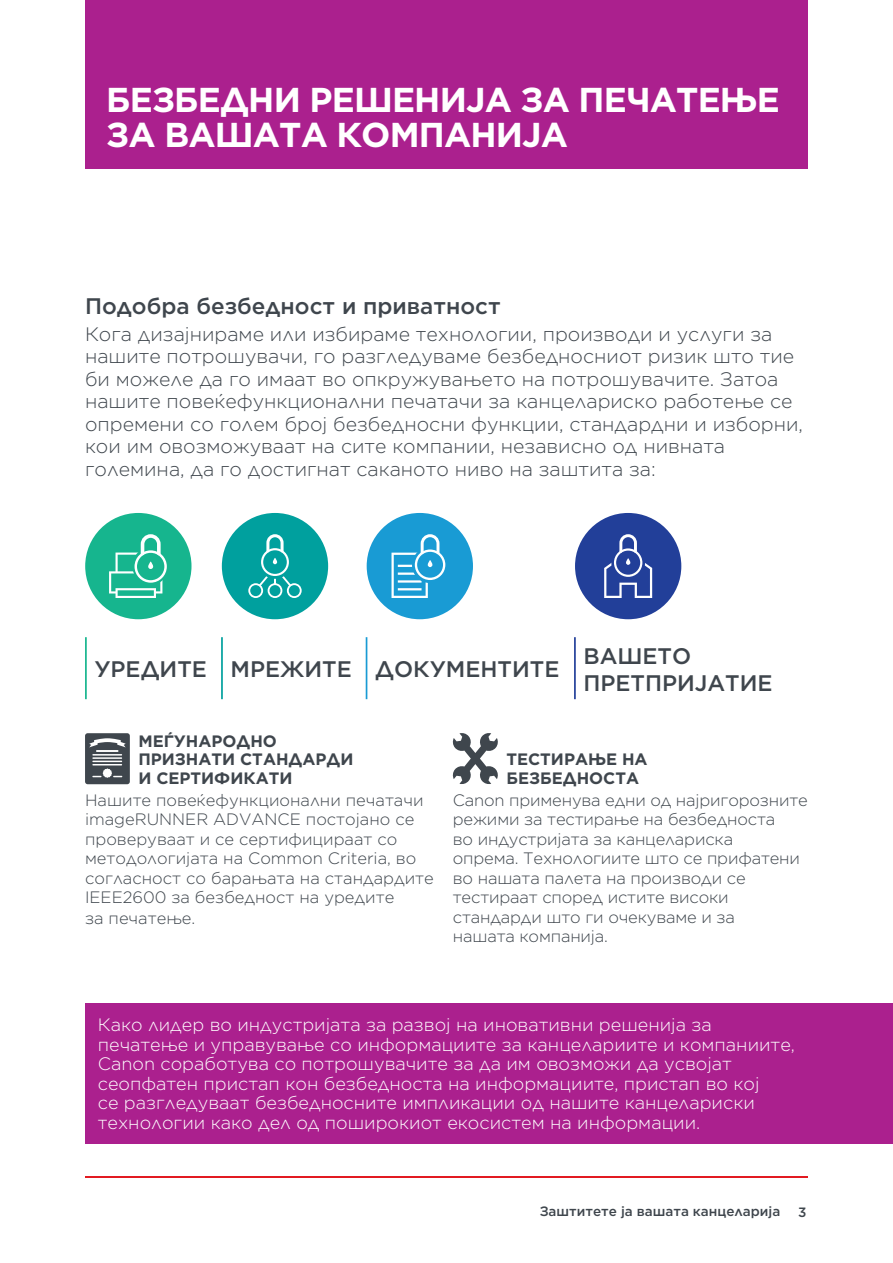
<style>
.page{position:relative;width:893px;height:1263px;background:#fff}
.page>*{position:absolute;margin:0;border:0;box-sizing:border-box;transform-origin:0 0}
.t1{font:700 34.5px/34.5px "Gotham";letter-spacing:-.025em;color:#fff}
.t2{font:500 22.5px/27px "Gotham";color:#3f464d}
.t3{font:300 19.5px/22.5px "Gotham";color:#3f464d}
.t4{font:300 18px/19.5px "Gotham";color:#fff}
.t5{font:300 16.5px/19.5px "Gotham";letter-spacing:-.01em;color:#3f464d}
.Specifiation_Title{font:700 16.5px/18.8px "Gotham";color:#3f464d}
.t6{font:500 13.5px "Gotham";color:#3f464d}
</style>
<div class="page">
<hr style="left:85px;top:1176px;width:723px;height:2px;background:#e21a21">
<div style="left:85px;top:1002px;width:808px;height:141px;background:#ab208e"></div>
<div style="left:85px;top:0;width:723px;height:168px;background:#ab208e"></div>
<hr style="left:85px;top:637px;width:2px;height:62px;background:#16b58e">
<hr style="left:221px;top:637px;width:2px;height:62px;background:#00a09e">
<hr style="left:366px;top:637px;width:1px;height:62px;background:#199bd4">
<hr style="left:574px;top:637px;width:2px;height:62px;background:#223f99">
<svg style="left:85px;top:733px;width:45px;height:51px;background:#666b71"></svg>
<svg style="left:452px;top:733px;width:46px;height:51px"></svg>
<div style="left:85px;top:513px;width:106px;height:106px;background:#16b58e;border-radius:50%"></div>
<svg style="left:109px;top:534px;width:58px;height:64px"></svg>
<svg style="left:148px;top:561px;width:5px;height:8px"></svg>
<div style="left:222px;top:513px;width:106px;height:106px;background:#00a09e;border-radius:50%"></div>
<svg style="left:248px;top:534px;width:54px;height:64px"></svg>
<div style="left:367px;top:513px;width:106px;height:106px;background:#199bd4;border-radius:50%"></div>
<svg style="left:391px;top:534px;width:54px;height:64px"></svg>
<div style="left:575px;top:513px;width:106px;height:106px;background:#223f99;border-radius:50%"></div>
<svg style="left:604px;top:534px;width:48px;height:64px"></svg>
<p class="t1" style="left:106px;top:82px;width:675px">БЕЗБЕДНИ РЕШЕНИЈА ЗА ПЕЧАТЕЊЕ<br>ЗА ВАШАТА КОМПАНИЈА</p>
<p class="t2" style="left:85px;top:292px;width:417px">Подобра безбедност и приватност</p>
<p class="t3" style="left:85px;top:322px;width:719px">Кога дизајнираме или избираме технологии, производи и услуги за нашите потрошувачи, го разгледуваме безбедносниот ризик што тие би можеле да го имаат во опкружувањето на потрошувачите. Затоа нашите повеќефункционални печатачи за канцелариско работење се опремени со голем број безбедносни функции, стандардни и изборни, кои им овозможуваат на сите компании, независно од нивната големина, да го достигнат саканото ниво на заштита за:</p>
<p class="t2" style="left:94px;top:655px;width:114px">УРЕДИТЕ</p>
<p class="t2" style="left:230px;top:655px;width:123px">МРЕЖИТЕ</p>
<p class="t2" style="left:375px;top:655px;width:186px">ДОКУМЕНТИТЕ</p>
<p class="t2" style="left:583px;top:642px;width:191px">ВАШЕТО<br>ПРЕТПРИЈАТИЕ</p>
<p class="Specifiation_Title" style="left:138px;top:731px;width:217px">МЕЃУНАРОДНО<br>ПРИЗНАТИ СТАНДАРДИ<br>И СЕРТИФИКАТИ</p>
<p class="t5" style="left:85px;top:790px;width:350px">Нашите повеќефункционални печатачи imageRUNNER ADVANCE постојано се проверуваат и се сертифицираат со методологијата на Common Criteria, во согласност со барањата на стандардите IEEE2600 за безбедност на уредите</p>
<p class="t5" style="left:85px;top:908px;width:112px">за печатење.</p>
<p class="Specifiation_Title" style="left:506px;top:750px;width:143px">ТЕСТИРАЊЕ НА<br>БЕЗБЕДНОСТА</p>
<p class="t5" style="left:453px;top:790px;width:357px">Canon применува едни од најригорозните режими за тестирање на безбедноста<br>во индустријата за канцелариска<br>опрема. Технологиите што се прифатени во нашата палета на производи се тестираат според истите високи стандарди што ги очекуваме и за<br>нашата компанија.</p>
<p class="t4" style="left:98px;top:1015px;width:699px">Како лидер во индустријата за развој на иновативни решенија за печатење и управување со информациите за канцелариите и компаниите, Canon соработува со потрошувачите за да им овозможи да усвојат сеопфатен пристап кон безбедноста на информациите, пристап во кој<br>се разгледуваат безбедносните импликации од нашите канцелариски технологии како дел од поширокиот екосистем на информации.</p>
<p class="t6" style="left:540px;top:1203px;width:242px">Заштитете ја вашата канцеларија</p>
<p class="t6" style="left:798px;top:1203px;width:10px">3</p>
</div>
